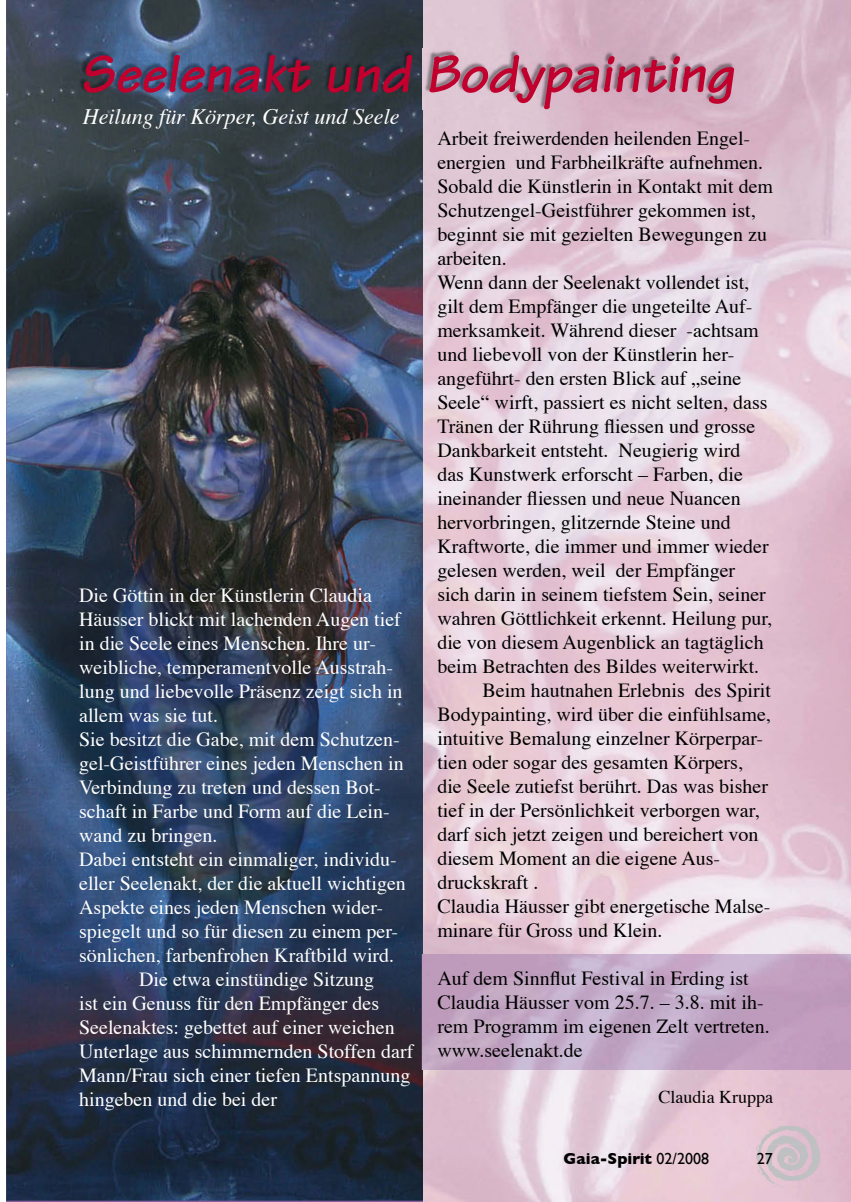
<style>
.page{position:relative;width:851px;height:1202px;background:#fff}
.page>*{position:absolute;margin:0;border:0;box-sizing:border-box;transform-origin:0 0}
.t1{font:italic 700 56px "Tekton";color:#c1002e}
.t2{font:italic 22px "Times";color:#fff}
.t3{font:20px/24px "Times";color:#000}
.t4{font:20px "Times";color:#fff}
.t5{font:18px "Times";color:#000}
.t6{font:700 16px "Gill Sans";color:#000}
.t7{font:16px "Gill Sans";color:#000}
.s1{font-weight:400}
</style>
<div class="page">
<img style="left:6px;top:0;width:844px;height:1202px">
<svg style="left:755px;top:1125px;width:65px;height:65px;background:#d4c1ca"></svg>
<img style="left:78px;top:49px;width:656px;height:61px">
<img style="left:421px;top:955px;width:429px;height:115px">
<h1 class="t1" style="left:80px;top:39px;width:656px">Seelenakt und Bodypainting</h1>
<p class="t3" style="left:437px;top:125px;width:314px">Arbeit freiwerdenden heilenden Engel-</p>
<p class="t3" style="left:437px;top:149px;width:327px">energien und Farbheilkräfte aufnehmen.</p>
<p class="t3" style="left:437px;top:173px;width:337px">Sobald die Künstlerin in Kontakt mit dem</p>
<p class="t3" style="left:437px;top:197px;width:320px">Schutzengel-Geistführer gekommen ist,</p>
<p class="t3" style="left:437px;top:221px;width:331px">beginnt sie mit gezielten Bewegungen zu</p>
<p class="t3" style="left:437px;top:245px;width:71px">arbeiten.</p>
<p class="t3" style="left:437px;top:269px;width:313px">Wenn dann der Seelenakt vollendet ist,</p>
<p class="t3" style="left:437px;top:293px;width:316px">gilt dem Empfänger die ungeteilte Auf-</p>
<p class="t3" style="left:437px;top:317px;width:323px">merksamkeit. Während dieser -achtsam</p>
<p class="t3" style="left:437px;top:341px;width:298px">und liebevoll von der Künstlerin her-</p>
<p class="t3" style="left:437px;top:365px;width:305px">angeführt- den ersten Blick auf „seine</p>
<p class="t3" style="left:437px;top:389px;width:331px">Seele“ wirft, passiert es nicht selten, dass</p>
<p class="t3" style="left:437px;top:413px;width:319px">Tränen der Rührung fliessen und grosse</p>
<p class="t3" style="left:437px;top:437px;width:304px">Dankbarkeit entsteht. Neugierig wird</p>
<p class="t3" style="left:437px;top:461px;width:307px">das Kunstwerk erforscht – Farben, die</p>
<p class="t3" style="left:437px;top:485px;width:305px">ineinander fliessen und neue Nuancen</p>
<p class="t3" style="left:437px;top:509px;width:295px">hervorbringen, glitzernde Steine und</p>
<p class="t3" style="left:437px;top:533px;width:333px">Kraftworte, die immer und immer wieder</p>
<p class="t3" style="left:437px;top:557px;width:299px">gelesen werden, weil der Empfänger</p>
<p class="t3" style="left:437px;top:581px;width:330px">sich darin in seinem tiefstem Sein, seiner</p>
<p class="t3" style="left:437px;top:605px;width:336px">wahren Göttlichkeit erkennt. Heilung pur,</p>
<p class="t3" style="left:437px;top:629px;width:328px">die von diesem Augenblick an tagtäglich</p>
<p class="t3" style="left:437px;top:653px;width:323px">beim Betrachten des Bildes weiterwirkt.</p>
<p class="t3" style="left:482px;top:677px;width:290px">Beim hautnahen Erlebnis des Spirit</p>
<p class="t3" style="left:437px;top:701px;width:335px">Bodypainting, wird über die einfühlsame,</p>
<p class="t3" style="left:437px;top:725px;width:327px">intuitive Bemalung einzelner Körperpar-</p>
<p class="t3" style="left:437px;top:749px;width:307px">tien oder sogar des gesamten Körpers,</p>
<p class="t3" style="left:437px;top:773px;width:332px">die Seele zutiefst berührt. Das was bisher</p>
<p class="t3" style="left:437px;top:797px;width:324px">tief in der Persönlichkeit verborgen war,</p>
<p class="t3" style="left:437px;top:821px;width:323px">darf sich jetzt zeigen und bereichert von</p>
<p class="t3" style="left:437px;top:845px;width:284px">diesem Moment an die eigene Aus-</p>
<p class="t3" style="left:437px;top:869px;width:103px">druckskraft .</p>
<p class="t3" style="left:437px;top:893px;width:334px">Claudia Häusser gibt energetische Malse-</p>
<p class="t3" style="left:437px;top:917px;width:226px">minare für Gross und Klein.</p>
<p class="t3" style="left:437px;top:965px;width:334px">Auf dem Sinnflut Festival in Erding ist Claudia Häusser vom 25.7. – 3.8. mit ih&shy;rem Programm im eigenen Zelt vertreten. www.seelenakt.de</p>
<p class="t5" style="left:658px;top:1080px;width:116px">Claudia Kruppa</p>
<p class="t2" style="left:83px;top:97px;width:318px">Heilung für Körper, Geist und Seele</p>
<p class="t4" style="left:79px;top:576px;width:294px">Die Göttin in der Künstlerin Claudia</p>
<p class="t4" style="left:79px;top:600px;width:323px">Häusser blickt mit lachenden Augen tief</p>
<p class="t4" style="left:79px;top:624px;width:298px">in die Seele eines Menschen. Ihre ur-</p>
<p class="t4" style="left:79px;top:648px;width:315px">weibliche, temperamentvolle Ausstrah-</p>
<p class="t4" style="left:79px;top:672px;width:325px">lung und liebevolle Präsenz zeigt sich in</p>
<p class="t4" style="left:79px;top:696px;width:140px">allem was sie tut.</p>
<p class="t4" style="left:79px;top:720px;width:322px">Sie besitzt die Gabe, mit dem Schutzen-</p>
<p class="t4" style="left:79px;top:744px;width:326px">gel-Geistführer eines jeden Menschen in</p>
<p class="t4" style="left:79px;top:768px;width:303px">Verbindung zu treten und dessen Bot-</p>
<p class="t4" style="left:79px;top:792px;width:312px">schaft in Farbe und Form auf die Lein-</p>
<p class="t4" style="left:79px;top:816px;width:140px">wand zu bringen.</p>
<p class="t4" style="left:79px;top:840px;width:319px">Dabei entsteht ein einmaliger, individu-</p>
<p class="t4" style="left:79px;top:864px;width:328px">eller Seelenakt, der die aktuell wichtigen</p>
<p class="t4" style="left:79px;top:888px;width:305px">Aspekte eines jeden Menschen wider-</p>
<p class="t4" style="left:79px;top:912px;width:320px">spiegelt und so für diesen zu einem per-</p>
<p class="t4" style="left:79px;top:936px;width:316px">sönlichen, farbenfrohen Kraftbild wird.</p>
<p class="t4" style="left:139px;top:960px;width:236px">Die etwa einstündige Sitzung</p>
<p class="t4" style="left:79px;top:984px;width:301px">ist ein Genuss für den Empfänger des</p>
<p class="t4" style="left:79px;top:1008px;width:317px">Seelenaktes: gebettet auf einer weichen</p>
<p class="t4" style="left:79px;top:1032px;width:335px">Unterlage aus schimmernden Stoffen darf</p>
<p class="t4" style="left:79px;top:1056px;width:333px">Mann/Frau sich einer tiefen Entspannung</p>
<p class="t4" style="left:79px;top:1080px;width:199px">hingeben und die bei der</p>
<p class="t6" style="left:563px;top:1150px;width:147px">Gaia-Spirit <span class="s1">02/2008</span></p>
<p class="t7" style="left:756px;top:1149px;width:17px">27</p>
</div>
